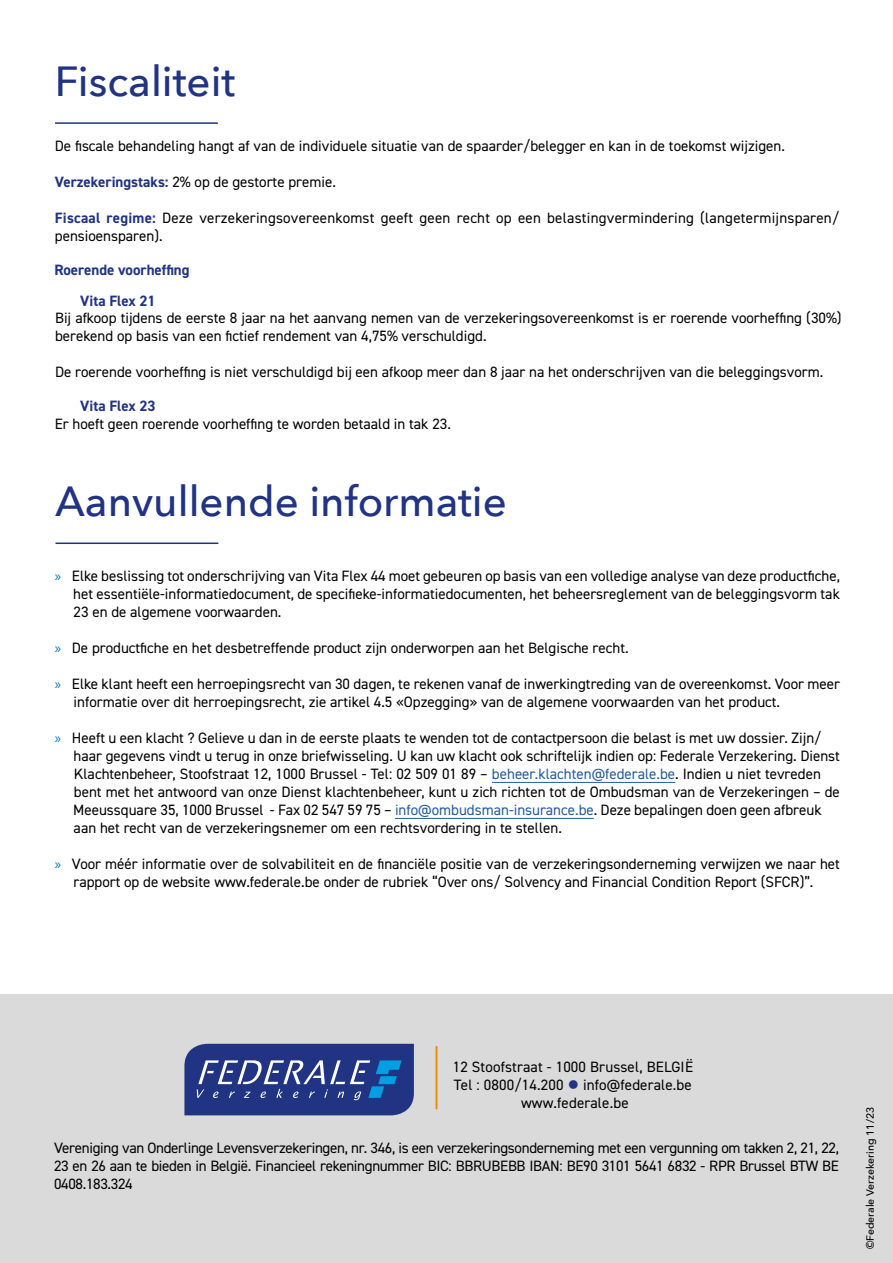
<style>
.page{position:relative;width:893px;height:1263px;background:#fff}
.page>*{position:absolute;margin:0;border:0;box-sizing:border-box;transform-origin:0 0}
.t1{font:500 42px "Avenir Next";color:#213383}
.t2{font:15px/18px "DIN2014";color:#000}
.t3{font:700 15px "DIN2014";color:#213383}
.t4{font:500 10.5px "Avenir Next";color:#000}
.s1{font-weight:700;color:#213383}
.s2{font-family:"Myriad Pro";color:#0075b5}
.s3{color:#fff}
.s4{color:#275b9b}
.s5{color:#213383}
</style>
<div class="page">
<div style="left:1px;top:994px;width:892px;height:269px;background:#dadada"></div>
<hr style="left:492px;top:782px;width:183px;height:1px;background:#275b9b">
<hr style="left:395px;top:818px;width:199px;height:1px;background:#275b9b">
<hr style="left:55px;top:542px;width:163px;height:2px;background:#213383">
<hr style="left:55px;top:122px;width:163px;height:2px;background:#213383">
<svg style="left:184px;top:1044px;width:230px;height:71px;background:#344991"></svg>
<hr style="left:436px;top:1047px;width:1px;height:61px;background:#f18700">
<h1 class="t1" style="left:55px;top:46px;width:182px">Fiscaliteit</h1>
<p class="t2" style="left:55px;top:136px;width:732px">De fiscale behandeling hangt af van de individuele situatie van de spaarder/belegger en kan in de toekomst wijzigen.</p>
<p class="t2" style="left:55px;top:172px;width:283px"><span class="s1">Verzekeringstaks:</span> 2% op de gestorte premie.</p>
<p class="t2" style="left:55px;top:208px;width:786px"><span class="s1">Fiscaal regime:</span> Deze verzekeringsovereenkomst geeft geen recht op een belastingvermindering (langetermijnsparen/ pensioensparen).</p>
<p class="t3" style="left:54px;top:260px;width:137px">Roerende voorheffing</p>
<p class="t3" style="left:80px;top:291px;width:77px">Vita Flex 21</p>
<p class="t2" style="left:55px;top:309px;width:788px">Bij afkoop tijdens de eerste 8 jaar na het aanvang nemen van de verzekeringsovereenkomst is er roerende voorheffing (30%) berekend op basis van een fictief rendement van 4,75% verschuldigd.</p>
<p class="t2" style="left:55px;top:363px;width:770px">De roerende voorheffing is niet verschuldigd bij een afkoop meer dan 8 jaar na het onderschrijven van die beleggingsvorm.</p>
<p class="t3" style="left:80px;top:396px;width:77px">Vita Flex 23</p>
<p class="t2" style="left:55px;top:414px;width:398px">Er hoeft geen roerende voorheffing te worden betaald in tak 23.</p>
<h1 class="t1" style="left:55px;top:466px;width:453px">Aanvullende informatie</h1>
<p class="t2" style="left:55px;top:566px;width:787px;text-align:justify"><span class="s2">»</span> Elke beslissing tot onderschrijving van Vita Flex 44 moet gebeuren op basis van een volledige analyse van deze productfiche, <span class="s3">11</span> het essentiële-informatiedocument, de specifieke-informatiedocumenten, het beheersreglement van de beleggingsvorm tak <span class="s3">11</span> 23 en de algemene voorwaarden.</p>
<p class="t2" style="left:55px;top:638px;width:575px"><span class="s2">»</span> De productfiche en het desbetreffende product zijn onderworpen aan het Belgische recht.</p>
<p class="t2" style="left:55px;top:674px;width:787px"><span class="s2">»</span> Elke klant heeft een herroepingsrecht van 30 dagen, te rekenen vanaf de inwerkingtreding van de overeenkomst. Voor meer<br><span class="s3">11</span> informatie over dit herroepingsrecht, zie artikel 4.5 «Opzegging» van de algemene voorwaarden van het product.</p>
<p class="t2" style="left:55px;top:728px;width:787px;text-align:justify"><span class="s2">»</span> Heeft u een klacht ? Gelieve u dan in de eerste plaats te wenden tot de contactpersoon die belast is met uw dossier. Zijn/ <span class="s3">11<br>11</span> haar gegevens vindt u terug in onze briefwisseling. U kan uw klacht ook schriftelijk indien op: Federale Verzekering. Dienst <span class="s3">11</span> Klachtenbeheer, Stoofstraat 12, 1000 Brussel - Tel: 02 509 01 89 – <span class="s4">beheer.klachten@federale.be</span>. Indien u niet tevreden <span class="s3">11<br>11</span> bent met het antwoord van onze Dienst klachtenbeheer, kunt u zich richten tot de Ombudsman van de Verzekeringen – de <span class="s3">11</span> Meeussquare 35, 1000 Brussel - Fax 02 547 59 75 – <span class="s4">info@ombudsman-insurance.be</span>. Deze bepalingen doen geen afbreuk <span class="s3">11<br>11</span> aan het recht van de verzekeringsnemer om een rechtsvordering in te stellen.</p>
<p class="t2" style="left:55px;top:854px;width:787px"><span class="s2">»</span> Voor méér informatie over de solvabiliteit en de financiële positie van de verzekeringsonderneming verwijzen we naar het<br><span class="s3">11</span> rapport op de website www.federale.be onder de rubriek “Over ons/ Solvency and Financial Condition Report (SFCR)”.</p>
<p class="t2" style="left:453px;top:1057px;width:242px;text-align:center">12 Stoofstraat - 1000 Brussel, BELGIË<br>Tel : 0800/14.200 <span class="s5">●</span> info@federale.be www.federale.be</p>
<p class="t2" style="left:54px;top:1138px;width:786px;text-align:justify">Vereniging van Onderlinge Levensverzekeringen, nr. 346, is een verzekeringsonderneming met een vergunning om takken 2, 21, 22, 23 en 26 aan te bieden in België. Financieel rekeningnummer BIC: BBRUBEBB IBAN: BE90 3101 5641 6832 - RPR Brussel BTW BE 0408.183.324</p>
<p class="t4" style="left:861px;top:1249px;width:144px;rotate:-90deg">©Federale Verzekering 11/23</p>
</div>
